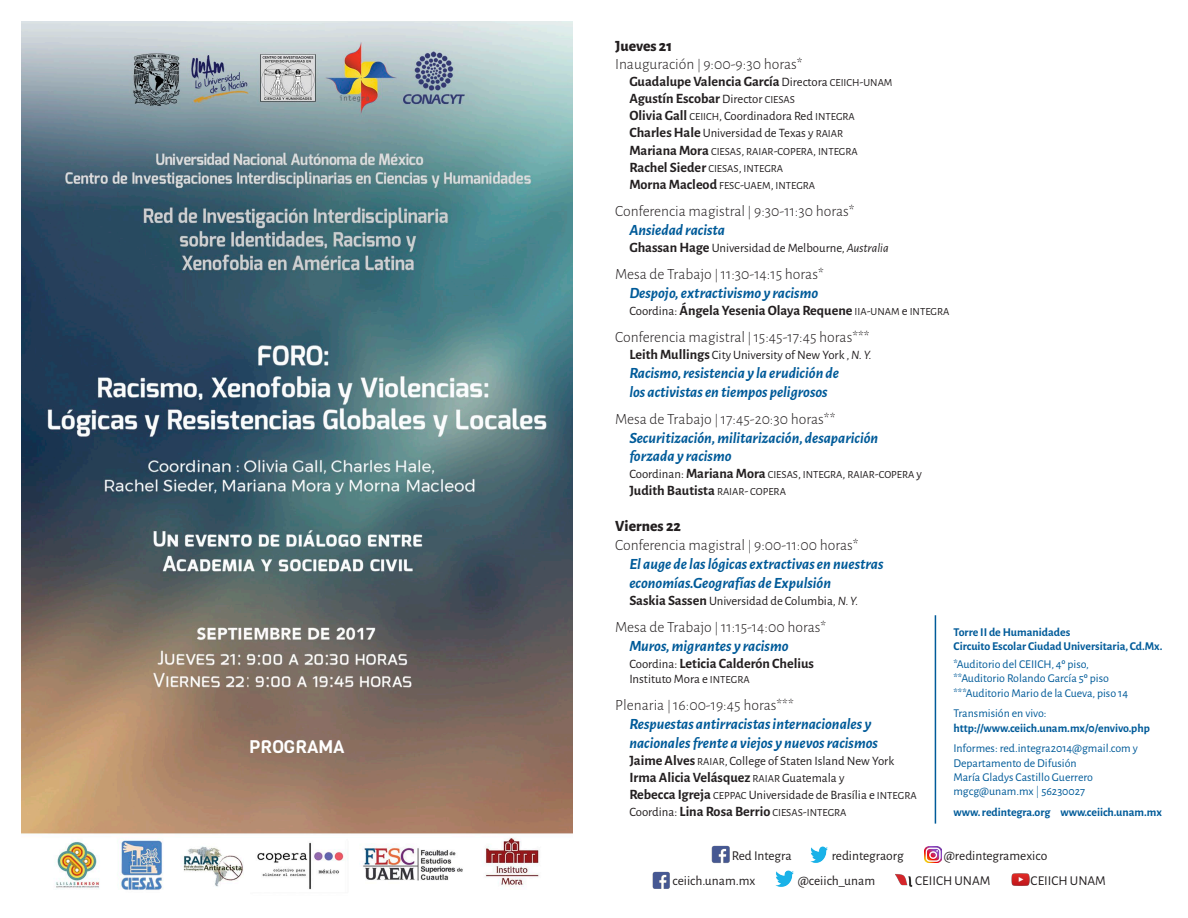
<style>
.page{position:relative;width:1188px;height:918px;background:#fff}
.page>*{position:absolute;margin:0;border:0;box-sizing:border-box;transform-origin:0 0}
.t1{font:18px "Viga";color:#fff}
.t2{font:italic 700 15.6px "Alegreya Sans";color:#005b99}
.t3{font:300 15.6px "Alegreya Sans";color:#231f20}
.t4{font:800 15.6px "Alegreya Sans";color:#231f20}
.t5{font:700 14.25px "Alegreya Sans";color:#231f20}
.t6{font:13.5px "Alegreya Sans";color:#231f20}
.t7{font:12.75px "Alegreya Sans";color:#231f20}
.t8{font:12px "Alegreya Sans";color:#005b99}
.t9{font:700 12px "Alegreya Sans";color:#005b99}
.t10{font:10.8px "Alegreya Sans Regular SC850";color:#231f20}
.s1{font-size:12.75px}
.s2{font-weight:400;font-size:12.75px}
.s3{font-family:"Alegreya Sans Regular SC850";font-weight:400;font-size:10.8px}
.s4{font-family:"Alegreya Sans Regular SC850";font-weight:400;font-size:12.75px}
.s5{font-weight:700;font-size:14.25px}
.s6{font-family:"Alegreya Sans Regular SC850";font-size:10.8px}
.s7{font-family:"Alegreya Sans Regular SC850"}
.s8{font-family:"Alegreya Sans";font-weight:700;font-size:14.25px}
.s9{font-style:italic}
.s10{font-family:"Alegreya Sans";font-size:12.75px}
.s11{font-weight:300;font-size:11.55px}
</style>
<div class="page">
<img style="left:21px;top:21px;width:552px;height:869px">
<hr style="left:935px;top:615px;width:1px;height:209px;background:#005b99">
<img style="left:711px;top:845px;width:19px;height:18px">
<img style="left:810px;top:846px;width:18px;height:17px">
<img style="left:925px;top:846px;width:16px;height:17px">
<img style="left:652px;top:871px;width:18px;height:18px">
<img style="left:776px;top:871px;width:18px;height:16px">
<img style="left:895px;top:874px;width:18px;height:13px">
<img style="left:1012px;top:873px;width:18px;height:13px">
<p class="t1" style="left:249px;top:734px;width:97px">PROGRAMA</p>
<p class="t4" style="left:615px;top:34px;width:58px">Jueves 21</p>
<p class="t3" style="left:615px;top:54px;width:189px">Inauguración <span class="s1">|</span> 9:00-9:30 horas*</p>
<p class="t5" style="left:629px;top:71px;width:265px">Guadalupe Valencia García<span class="s2">Directora</span> <span class="s3">CEIICH</span><span class="s4">-</span><span class="s3">UNAM</span></p>
<p class="t5" style="left:629px;top:88px;width:167px">Agustín Escobar <span class="s2">Director</span> <span class="s3">CIESAS</span></p>
<p class="t7" style="left:629px;top:108px;width:227px"><span class="s5">Olivia Gall</span> <span class="s6">CEIICH</span><span class="s7">,</span> Coordinadora Red <span class="s6">INTEGRA</span></p>
<p class="t7" style="left:629px;top:125px;width:215px"><span class="s5">Charles Hale</span> Universidad de Texas y <span class="s6">RAIAR</span></p>
<p class="t10" style="left:629px;top:144px;width:230px"><span class="s8">Mariana Mora</span> CIESAS<span class="s1">,</span> RAIAR<span class="s1">-</span>COPERA<span class="s1">,</span> INTEGRA</p>
<p class="t10" style="left:629px;top:161px;width:155px"><span class="s8">Rachel Sieder</span> CIESAS<span class="s1">,</span> INTEGRA</p>
<p class="t10" style="left:629px;top:178px;width:187px"><span class="s8">Morna Macleod</span> FESC<span class="s1">-</span>UAEM<span class="s1">,</span> INTEGRA</p>
<p class="t3" style="left:615px;top:201px;width:241px">Conferencia magistral <span class="s1">|</span> 9:30-11:30 horas*</p>
<p class="t2" style="left:629px;top:218px;width:97px">Ansiedad racista</p>
<p class="t7" style="left:629px;top:239px;width:261px"><span class="s5">Ghassan Hage</span> Universidad de Melbourne, <span class="s9">Australia</span></p>
<p class="t3" style="left:615px;top:264px;width:210px">Mesa de Trabajo <span class="s1">|</span> 11:30-14:15 horas*</p>
<p class="t2" style="left:629px;top:281px;width:190px">Despojo, extractivismo y racismo</p>
<p class="t5" style="left:629px;top:300px;width:322px"><span class="s2">Coordina:</span> Ángela Yesenia Olaya Requene <span class="s3">IIA</span><span class="s4">-</span><span class="s3">UNAM</span> <span class="s2">e</span> <span class="s3">INTEGRA</span></p>
<p class="t3" style="left:615px;top:327px;width:256px">Conferencia magistral <span class="s1">|</span> 15:45-17:45 horas***</p>
<p class="t7" style="left:629px;top:346px;width:244px"><span class="s5">Leith Mullings</span> City University of New York , <span class="s9">N. Y.</span></p>
<p class="t2" style="left:629px;top:361px;width:211px">Racismo, resistencia y la erudición de</p>
<p class="t2" style="left:629px;top:380px;width:200px">los activistas en tiempos peligrosos</p>
<p class="t3" style="left:615px;top:409px;width:222px">Mesa de Trabajo <span class="s1">|</span> 17:45-20:30 horas**</p>
<p class="t2" style="left:629px;top:426px;width:250px">Securitización, militarización, desaparición</p>
<p class="t2" style="left:629px;top:445px;width:104px">forzada y racismo</p>
<p class="t10" style="left:629px;top:468px;width:294px"><span class="s10">Coordinan:</span> <span class="s8">Mariana Mora</span> CIESAS<span class="s1">,</span> INTEGRA<span class="s1">,</span> RAIAR<span class="s1">-</span>COPERA <span class="s10">y</span></p>
<p class="t5" style="left:629px;top:480px;width:158px">Judith Bautista <span class="s3">RAIAR</span><span class="s2">-</span> <span class="s3">COPERA</span></p>
<p class="t4" style="left:615px;top:514px;width:67px">Viernes 22</p>
<p class="t3" style="left:615px;top:535px;width:245px">Conferencia magistral <span class="s1">|</span> 9:00-11:00 horas*</p>
<p class="t2" style="left:629px;top:552px;width:256px">El auge de las lógicas extractivas en nuestras</p>
<p class="t2" style="left:629px;top:571px;width:203px">economías.Geografías de Expulsión</p>
<p class="t7" style="left:629px;top:592px;width:231px"><span class="s5">Saskia Sassen</span> Universidad de Columbia, <span class="s9">N. Y.</span></p>
<p class="t3" style="left:615px;top:617px;width:213px">Mesa de Trabajo <span class="s1">|</span> 11:15-14:00 horas*</p>
<p class="t2" style="left:629px;top:634px;width:161px">Muros, migrantes y racismo</p>
<p class="t5" style="left:629px;top:653px;width:186px"><span class="s2">Coordina:</span> Leticia Calderón Chelius</p>
<p class="t7" style="left:629px;top:670px;width:122px">Instituto Mora e <span class="s6">INTEGRA</span></p>
<p class="t3" style="left:615px;top:695px;width:180px">Plenaria <span class="s1">|</span> 16:00-19:45 horas***</p>
<p class="t2" style="left:629px;top:713px;width:244px">Respuestas antirracistas internacionales y</p>
<p class="t2" style="left:629px;top:731px;width:250px">nacionales frente a viejos y nuevos racismos</p>
<p class="t7" style="left:629px;top:752px;width:266px"><span class="s5">Jaime Alves</span> <span class="s6">RAIAR</span>, College of Staten Island New York</p>
<p class="t5" style="left:629px;top:767px;width:217px">Irma Alicia Velásquez <span class="s3">RAIAR</span> <span class="s2">Guatemala y</span></p>
<p class="t7" style="left:629px;top:786px;width:289px"><span class="s5">Rebecca Igreja</span> <span class="s6">CEPPAC</span> Universidade de Brasília e <span class="s6">INTEGRA</span></p>
<p class="t5" style="left:629px;top:801px;width:219px"><span class="s2">Coordina:</span> Lina Rosa Berrio <span class="s3">CIESAS</span><span class="s4">-</span><span class="s3">INTEGRA</span></p>
<p class="t9" style="left:954px;top:623px;width:118px">Torre II de Humanidades</p>
<p class="t9" style="left:954px;top:638px;width:210px">Circuito Escolar Ciudad Universitaria, Cd.Mx.</p>
<p class="t8" style="left:954px;top:656px;width:137px">*Auditorio del CEIICH, 4º piso,</p>
<p class="t8" style="left:954px;top:670px;width:157px">**Auditorio Rolando García 5º piso</p>
<p class="t8" style="left:954px;top:685px;width:176px">***Auditorio Mario de la Cueva, piso 14</p>
<p class="t8" style="left:954px;top:705px;width:95px">Transmisión en vivo:</p>
<p class="t9" style="left:954px;top:719px;width:198px">http://www.ceiich.unam.mx/0/envivo.php</p>
<p class="t8" style="left:954px;top:740px;width:186px">Informes: red.integra2014@gmail.com y</p>
<p class="t8" style="left:954px;top:755px;width:125px">Departamento de Difusión</p>
<p class="t8" style="left:954px;top:769px;width:141px">María Gladys Castillo Guerrero</p>
<p class="t8" style="left:954px;top:783px;width:133px">mgcg@unam.mx <span class="s11">|</span> 56230027</p>
<p class="t9" style="left:954px;top:803px;width:210px">www. redintegra.org www.ceiich.unam.mx</p>
<p class="t6" style="left:732px;top:846px;width:61px">Red Integra</p>
<p class="t6" style="left:832px;top:846px;width:74px">redintegraorg</p>
<p class="t6" style="left:944px;top:846px;width:105px">@redintegramexico</p>
<p class="t6" style="left:673px;top:871px;width:84px">ceiich.unam.mx</p>
<p class="t6" style="left:798px;top:871px;width:79px">@ceiich_unam</p>
<p class="t6" style="left:915px;top:871px;width:77px">CEIICH UNAM</p>
<p class="t6" style="left:1031px;top:871px;width:77px">CEIICH UNAM</p>
</div>
